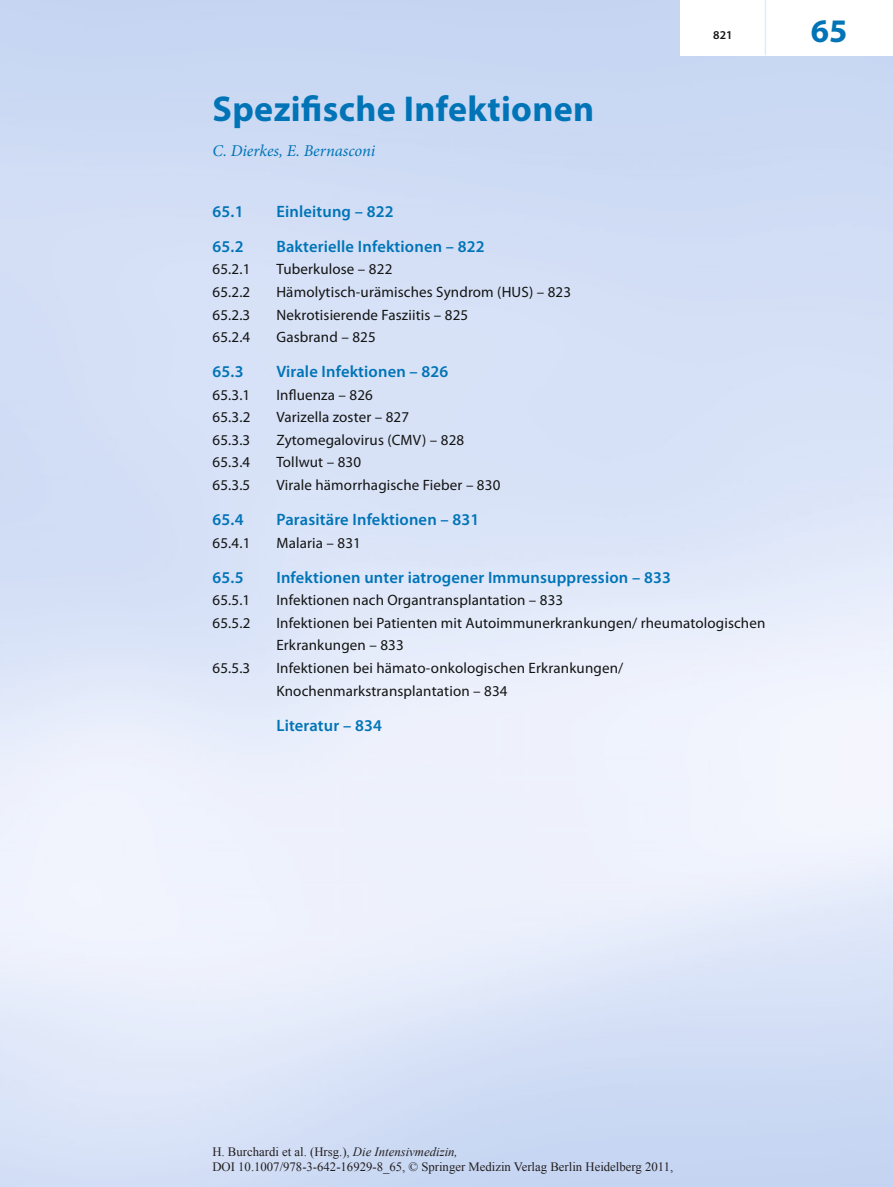
<style>
.page{position:relative;width:893px;height:1187px;background:#fff}
.page>*{position:absolute;margin:0;border:0;box-sizing:border-box;transform-origin:0 0}
.t1{font:700 36px "Myriad Pro";letter-spacing:.01em;color:#0074b7}
.t2{font:700 33px "Myriad Pro";color:#0074b7}
.t3{font:600 16.5px "Myriad Pro";letter-spacing:.01em;color:#0074b7}
.t4{font:italic 16.5px "Minion Pro";color:#0074b7}
.t5{font:15px/22.5px "Myriad Pro";letter-spacing:.01em;color:#131413}
.t6{font:12.75px/15px "Times New Roman";color:#231f20}
.t7{font:600 12px "Myriad Pro";color:#131413}
.s1{font-style:italic}
</style>
<div class="page">
<hr style="left:765px;top:0;width:1px;height:55px;background:#e2eafa">
<h1 class="t1" style="left:213px;top:95px;width:383px">Spezifische Infektionen</h1>
<p class="t4" style="left:213px;top:144px;width:164px">C. Dierkes, E. Bernasconi</p>
<p class="t7" style="left:713px;top:30px;width:21px">821</p>
<h2 class="t2" style="left:811px;top:18px;width:38px">65</h2>
<p class="t3" style="left:213px;top:205px;width:32px">65.1</p>
<p class="t3" style="left:276px;top:205px;width:119px">Einleitung – 822</p>
<p class="t3" style="left:213px;top:240px;width:32px">65.2</p>
<p class="t3" style="left:276px;top:240px;width:210px">Bakterielle Infektionen – 822</p>
<p class="t5" style="left:213px;top:259px;width:39px">65.2.1</p>
<p class="t5" style="left:276px;top:259px;width:117px">Tuberkulose – 822</p>
<p class="t5" style="left:213px;top:282px;width:39px">65.2.2</p>
<p class="t5" style="left:276px;top:282px;width:296px">Hämolytisch-urämisches Syndrom (HUS) – 823</p>
<p class="t5" style="left:213px;top:304px;width:39px">65.2.3</p>
<p class="t5" style="left:276px;top:304px;width:193px">Nekrotisierende Fasziitis – 825</p>
<p class="t5" style="left:213px;top:327px;width:39px">65.2.4</p>
<p class="t5" style="left:276px;top:327px;width:101px">Gasbrand – 825</p>
<p class="t3" style="left:213px;top:365px;width:32px">65.3</p>
<p class="t3" style="left:276px;top:365px;width:174px">Virale Infektionen – 826</p>
<p class="t5" style="left:213px;top:384px;width:39px">65.3.1</p>
<p class="t5" style="left:276px;top:384px;width:98px">Influenza – 826</p>
<p class="t5" style="left:213px;top:407px;width:39px">65.3.2</p>
<p class="t5" style="left:276px;top:407px;width:134px">Varizella zoster – 827</p>
<p class="t5" style="left:213px;top:429px;width:39px">65.3.3</p>
<p class="t5" style="left:276px;top:429px;width:189px">Zytomegalovirus (CMV) – 828</p>
<p class="t5" style="left:213px;top:452px;width:39px">65.3.4</p>
<p class="t5" style="left:276px;top:452px;width:86px">Tollwut – 830</p>
<p class="t5" style="left:213px;top:474px;width:39px">65.3.5</p>
<p class="t5" style="left:276px;top:474px;width:225px">Virale hämorrhagische Fieber – 830</p>
<p class="t3" style="left:213px;top:513px;width:32px">65.4</p>
<p class="t3" style="left:276px;top:513px;width:204px">Parasitäre Infektionen – 831</p>
<p class="t5" style="left:213px;top:532px;width:39px">65.4.1</p>
<p class="t5" style="left:276px;top:532px;width:86px">Malaria – 831</p>
<p class="t3" style="left:213px;top:571px;width:32px">65.5</p>
<p class="t3" style="left:276px;top:571px;width:396px">Infektionen unter iatrogener Immunsuppression – 833</p>
<p class="t5" style="left:213px;top:590px;width:39px">65.5.1</p>
<p class="t5" style="left:276px;top:590px;width:288px">Infektionen nach Organtransplantation – 833</p>
<p class="t5" style="left:213px;top:612px;width:39px">65.5.2</p>
<p class="t5" style="left:276px;top:612px;width:491px">Infektionen bei Patienten mit Autoimmunerkrankungen/ rheumatologischen<br>Erkrankungen – 833</p>
<p class="t5" style="left:213px;top:657px;width:39px">65.5.3</p>
<p class="t5" style="left:276px;top:657px;width:348px">Infektionen bei hämato- onkologischen Erkrankungen/<br>Knochenmarkstransplantation – 834</p>
<p class="t3" style="left:276px;top:719px;width:107px">Literatur – 834</p>
<p class="t6" style="left:212px;top:1144px;width:462px">H. Burchardi et al. (Hrsg.), <span class="s1">Die Intensivmedizin,<br></span>DOI 10.1007/978-3-642-16929-8_65, © Springer Medizin Verlag Berlin Heidelberg 2011,</p>
</div>
